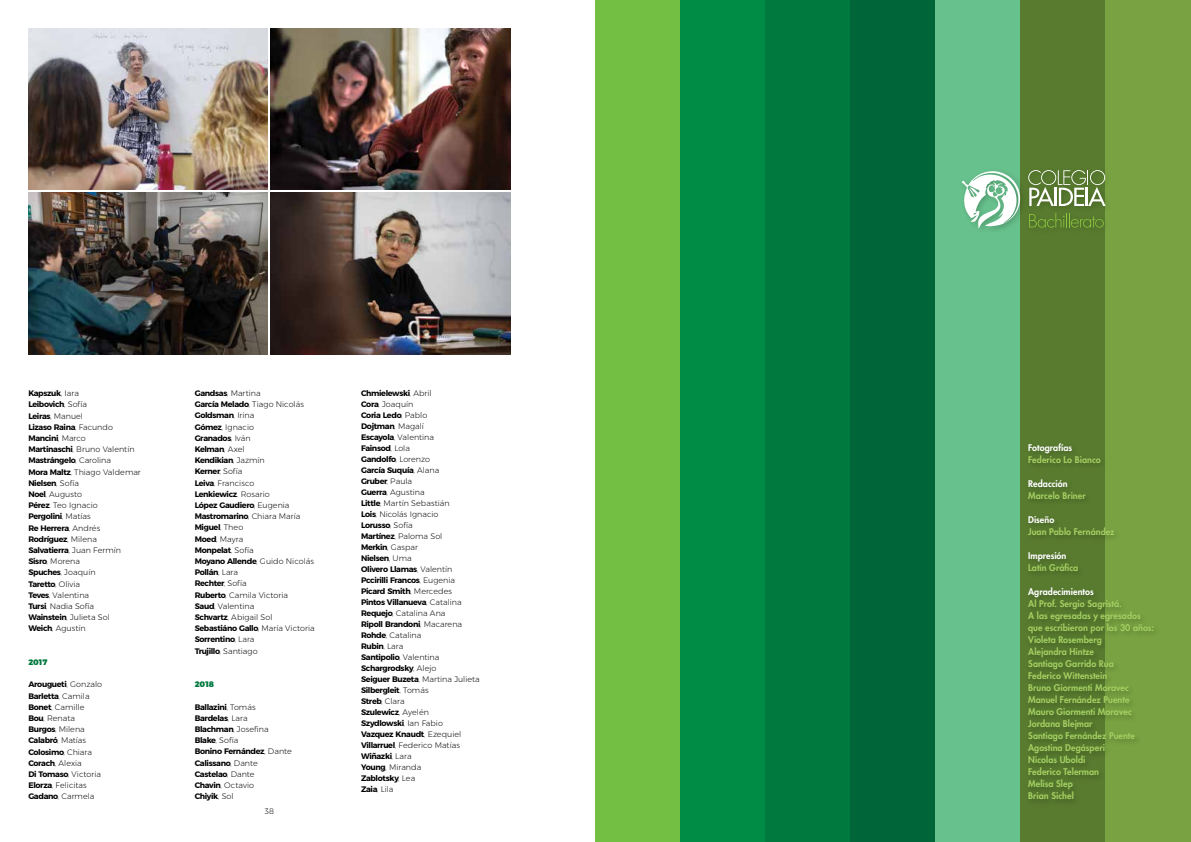
<style>
.page{position:relative;width:1191px;height:842px;background:#fff}
.page>*{position:absolute;margin:0;border:0;box-sizing:border-box;transform-origin:0 0}
.t1{font:800 9px/12px "Futura Std";letter-spacing:.005em;color:#a3cf62}
.t2{font:800 9px "Futura Std";color:#fff}
.t3{font:300 8px/11.2px "Montserrat";letter-spacing:.005em;color:#000}
.t4{font:700 8px/11px "Montserrat";letter-spacing:-.045em;color:#000}
.t5{font:900 8px "Montserrat";color:#00793f}
.s1{font-weight:700}
.s2{font-weight:300}
</style>
<div class="page">
<img style="left:28px;top:28px;width:240px;height:162px">
<img style="left:28px;top:193px;width:240px;height:161px">
<img style="left:271px;top:28px;width:239px;height:162px">
<img style="left:271px;top:193px;width:239px;height:161px">
<div style="left:595px;top:0;width:85px;height:842px;background:#72bf44"></div>
<div style="left:680px;top:0;width:85px;height:842px;background:#008c44"></div>
<div style="left:765px;top:0;width:85px;height:842px;background:#00793f"></div>
<div style="left:850px;top:0;width:85px;height:842px;background:#00663a"></div>
<div style="left:935px;top:0;width:85px;height:842px;background:#67c18c"></div>
<div style="left:1020px;top:0;width:86px;height:842px;background:#587b2f"></div>
<div style="left:1106px;top:0;width:85px;height:842px;background:#79a342"></div>
<div style="left:1025px;top:167px;width:87px;height:68px;background:#000;opacity:.2"></div>
<svg style="left:1028px;top:170px;width:77px;height:36px"></svg>
<svg style="left:1029px;top:213px;width:74px;height:15px"></svg>
<div style="left:958px;top:168px;width:69px;height:67px;background:#000;opacity:.2"></div>
<svg style="left:961px;top:171px;width:59px;height:57px"></svg>
<div style="left:1025px;top:441px;width:135px;height:366px;background:#000;opacity:.25"></div>
<p class="t3" style="left:28px;top:387px;width:114px"><span class="s1">Kapszuk</span>, Iara<br><span class="s1">Leibovich</span>, Sofía<br><span class="s1">Leiras</span>, Manuel<br><span class="s1">Lizaso Raina</span>, Facundo<br><span class="s1">Mancini</span>, Marco<br><span class="s1">Martinaschi</span>, Bruno Valentín<br><span class="s1">Mastrángelo</span>, Carolina<br><span class="s1">Mora Maltz</span>, Thiago Valdemar<br><span class="s1">Nielsen</span>, Sofía<br><span class="s1">Noel</span>, Augusto<br><span class="s1">Pérez</span>. Teo Ignacio<br><span class="s1">Pergolini</span>, Matías<br><span class="s1">Re Herrera</span>, Andrés<br><span class="s1">Rodríguez</span>, Milena<br><span class="s1">Salvatierra</span>, Juan Fermín<br><span class="s1">Sisro</span>, Morena<br><span class="s1">Spuches</span>, Joaquín<br><span class="s1">Taretto</span>, Olivia<br><span class="s1">Teves</span>, Valentina<br><span class="s1">Tursi</span>, Nadia Sofía<br><span class="s1">Wainstein</span>, Julieta Sol<br><span class="s1">Weich</span>, Agustín</p>
<p class="t5" style="left:28px;top:657px;width:21px">2017</p>
<p class="t3" style="left:28px;top:679px;width:75px"><span class="s1">Arougueti</span>, Gonzalo<br><span class="s1">Barletta</span>, Camila<br><span class="s1">Bonet</span>, Camille<br><span class="s1">Bou</span>, Renata<br><span class="s1">Burgos</span>, Milena<br><span class="s1">Calabró</span>, Matías<br><span class="s1">Colosimo</span>, Chiara<br><span class="s1">Corach</span>, Alexia<br><span class="s1">Di Tomaso</span>, Victoria<br><span class="s1">Elorza</span>, Felicitas<br><span class="s1">Gadano</span>, Carmela</p>
<p class="t3" style="left:195px;top:387px;width:122px"><span class="s1">Gandsas</span>, Martina<br><span class="s1">García Melado</span>, Tiago Nicolás<br><span class="s1">Goldsman</span>, Irina<br><span class="s1">Gómez</span>, Ignacio<br><span class="s1">Granados</span>, Iván<br><span class="s1">Kelman</span>, Axel<br><span class="s1">Kendikian</span>, Jazmín<br><span class="s1">Kerner</span>, Sofía<br><span class="s1">Leiva</span>, Francisco<br><span class="s1">Lenkiewicz</span>. Rosario<br><span class="s1">López Gaudiero</span>, Eugenia<br><span class="s1">Mastromarino</span>, Chiara María<br><span class="s1">Miguel</span>, Theo<br><span class="s1">Moed</span>, Mayra<br><span class="s1">Monpelat</span>, Sofía<br><span class="s1">Moyano Allende</span>, Guido Nicolás<br><span class="s1">Pollán</span>, Lara<br><span class="s1">Rechter</span>, Sofía<br><span class="s1">Ruberto</span>, Camila Victoria<br><span class="s1">Saud</span>, Valentina<br><span class="s1">Schvartz</span>, Abigail Sol<br><span class="s1">Sebastiáno Gallo</span>, María Victoria<br><span class="s1">Sorrentino</span>, Lara<br><span class="s1">Trujillo</span>, Santiago</p>
<p class="t5" style="left:195px;top:679px;width:21px">2018</p>
<p class="t4" style="left:195px;top:701px;width:99px">Ballazini<span class="s2">, Tomás<br></span>Bardelas<span class="s2">, Lara<br></span>Blachman<span class="s2">, Josefina<br></span>Blake<span class="s2">, Sofía<br></span>Bonino Fernández<span class="s2">, Dante<br></span>Calissano<span class="s2">, Dante<br></span>Castelao<span class="s2">, Dante<br></span>Chavin<span class="s2">, Octavio<br></span>Chiyik<span class="s2">, Sol</span></p>
<p class="t3" style="left:265px;top:805px;width:11px">38</p>
<p class="t4" style="left:361px;top:388px;width:120px">Chmielewski<span class="s2">, Abril<br></span>Cora<span class="s2">, Joaquín<br></span>Coria Ledo<span class="s2">, Pablo<br></span>Dojtman<span class="s2">, Magalí<br></span>Escayola<span class="s2">, Valentina<br></span>Fainsod<span class="s2">, Lola<br></span>Gandolfo<span class="s2">, Lorenzo<br></span>García Suquía<span class="s2">, Alana<br></span>Gruber<span class="s2">, Paula<br></span>Guerra<span class="s2">, Agustina<br></span>Little<span class="s2">, Martín Sebastián<br></span>Lois<span class="s2">, Nicolás Ignacio<br></span>Lorusso<span class="s2">, Sofía<br></span>Martínez<span class="s2">, Paloma Sol<br></span>Merkin<span class="s2">, Gaspar<br></span>Nielsen<span class="s2">, Uma<br></span>Olivero Llamas<span class="s2">, Valentín<br></span>Pccirilli Francos<span class="s2">, Eugenia<br></span>Picard Smith<span class="s2">, Mercedes<br></span>Pintos Villanueva<span class="s2">, Catalina<br></span>Requejo<span class="s2">, Catalina Ana<br></span>Ripoll Brandoni<span class="s2">, Macarena<br></span>Rohde<span class="s2">, Catalina<br></span>Rubin<span class="s2">, Lara<br></span>Santipolio<span class="s2">, Valentina<br></span>Schargrodsky<span class="s2">, Alejo<br></span>Seiguer Buzeta<span class="s2">, Martina Julieta<br></span>Silbergleit<span class="s2">, Tomás<br></span>Streb<span class="s2">, Clara<br></span>Szulewicz<span class="s2">, Ayelén<br></span>Szydlowski<span class="s2">, Ian Fabio<br></span>Vazquez Knaudt<span class="s2">, Ezequiel<br></span>Villarruel<span class="s2">, Federico Matías<br></span>Wiñazki<span class="s2">, Lara<br></span>Young<span class="s2">, Miranda<br></span>Zablotsky<span class="s2">, Lea<br></span>Zaia<span class="s2">, Lila</span></p>
<p class="t2" style="left:1028px;top:442px;width:45px">Fotografías</p>
<p class="t1" style="left:1028px;top:454px;width:74px">Federico Lo Bianco</p>
<p class="t2" style="left:1028px;top:478px;width:41px">Redacción</p>
<p class="t1" style="left:1028px;top:490px;width:59px">Marcelo Briner</p>
<p class="t2" style="left:1028px;top:514px;width:28px">Diseño</p>
<p class="t1" style="left:1028px;top:526px;width:88px">Juan Pablo Fernández</p>
<p class="t2" style="left:1028px;top:550px;width:40px">Impresión</p>
<p class="t1" style="left:1028px;top:562px;width:52px">Latín Gráfica</p>
<p class="t2" style="left:1028px;top:586px;width:67px">Agradecimientos</p>
<p class="t1" style="left:1028px;top:598px;width:127px">Al Prof. Sergio Sagristá.<br>A las egresadas y egresados que escribieron por los 30 años:<br>Violeta Rosemberg<br>Alejandra Hintze<br>Santiago Garrido Rua<br>Federico Wittenstein<br>Bruno Giormenti Moravec<br>Manuel Fernández Puente<br>Mauro Giormenti Moravec<br>Jordana Blejmar<br>Santiago Fernández Puente<br>Agostina Degásperi<br>Nicolas Uboldi<br>Federico Telerman<br>Melisa Slep<br>Brian Sichel</p>
</div>
